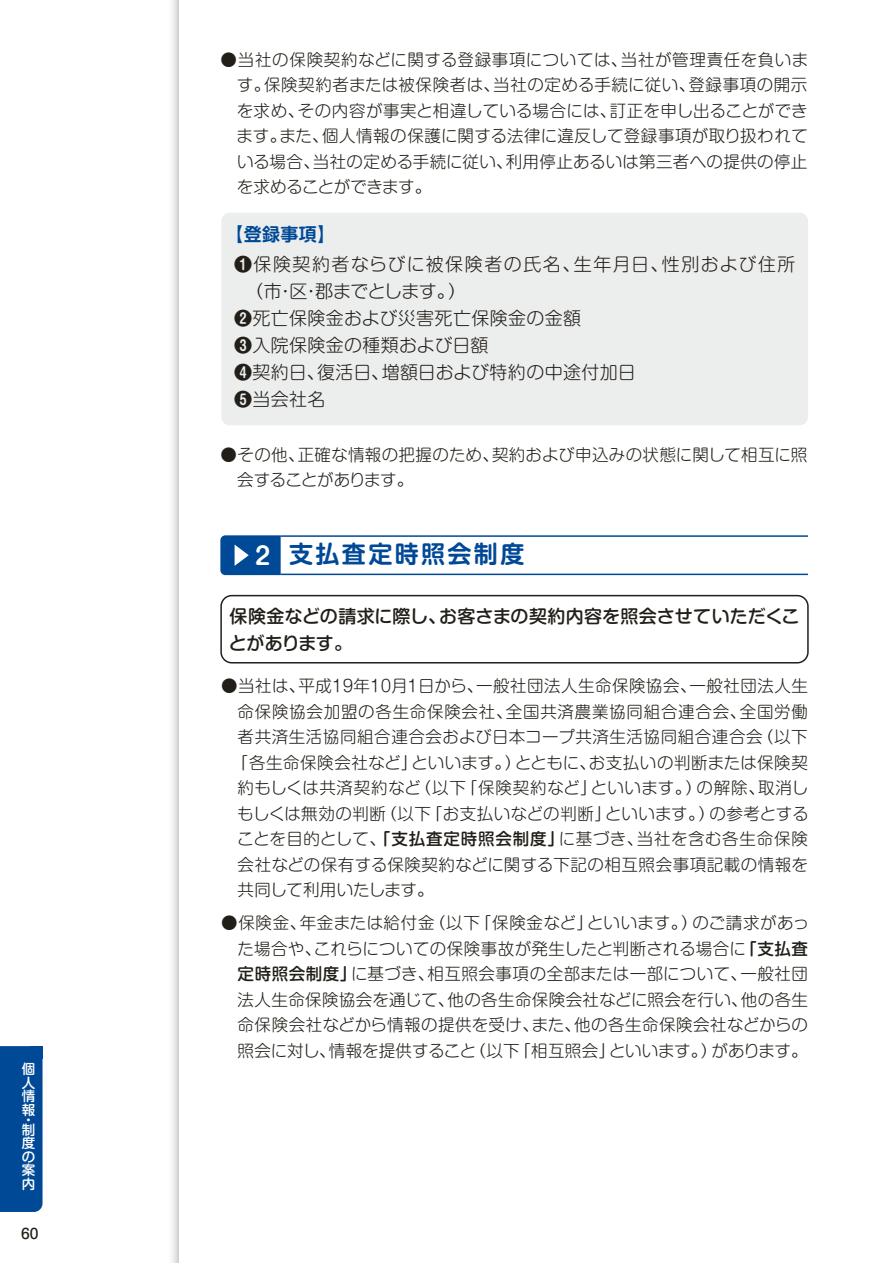
<style>
.page{position:relative;width:893px;height:1263px;background:#fff}
.page>*{position:absolute;margin:0;border:0;box-sizing:border-box;transform-origin:0 0}
.t1{font:24px "Shin M Go Pro De Bold 90 pv RKSJ H";letter-spacing:.1em;color:#004997}
.t2{font:18px "Shin M Go Pro Light 90 pv RKSJ H";letter-spacing:.02em;color:#221f19}
.t3{font:18px/27px "Shin M Go Pro Medium 90 pv RKSJ H";letter-spacing:.005em;color:#221f19}
.t4{font:18px "Shin M Go Pro Light 90 pv RKSJ H";letter-spacing:.085em;color:#221f19}
.t5{font:18px "Shin M Go Pro Light 90 pv RKSJ H";letter-spacing:-.035em;color:#221f19}
.t6{font:18px "Shin M Go Pro De Bold 90 pv RKSJ H";color:#004997}
.t7{font:16.5px/25.5px "Shin M Go Pro Light 90 pv RKSJ H";letter-spacing:.025em;color:#221f19;text-align:justify}
.t8{font:16.5px "Shin M Go Pro Light 90 pv RKSJ H";letter-spacing:.045em;color:#221f19}
.t9{font:16.5px "Shin M Go Pro Light 90 pv RKSJ H";letter-spacing:-.01em;color:#221f19}
.t10{font:13.8px "Shin M Go Pro Medium 90 pv RKSJ H";color:#221f19}
.t11{font:13.5px/13.6px "Shin M Go Pro Medium 90 pv RKSJ H";color:#fff;text-align:justify}
.s1{font-family:"Shin M Go Pro De Bold 90 pv RKSJ H"}
.s2{color:#fff}
.s3{font-family:"Shin M Go Pro Medium 90 pv RKSJ H"}
</style>
<div class="page">
<svg style="left:172px;top:0;width:7px;height:1263px;background:#e1e2e2"></svg>
<div style="left:221px;top:213px;width:587px;height:212px;background:#eceded;border-radius:9px"></div>
<div style="left:220px;top:595px;width:589px;height:68px;border:2px solid #221f19;border-radius:11px"></div>
<hr style="left:281px;top:535px;width:527px;height:2px;background:#004997">
<hr style="left:281px;top:574px;width:527px;height:1px;background:#004997">
<svg style="left:220px;top:535px;width:62px;height:41px;background:#1e5ea3"></svg>
<div style="left:0;top:1046px;width:43px;height:166px;background:#004997"></div>
<div style="left:30px;top:1046px;width:13px;height:13px;background:#004997"></div>
<p class="t11" style="left:22px;top:1064px;width:15px">個人情報</p>
<p class="t11" style="left:22px;top:1116px;width:14px;line-height:10.1px">・制</p>
<p class="t11" style="left:22px;top:1138px;width:15px">度の案内</p>
<p class="t10" style="left:21px;top:1228px;width:19px">60</p>
<p class="t7" style="left:237px;top:49px;width:573px;text-indent:-16px">●当社の保険契約などに関する登録事項については、当社が管理責任を負います。保険契約者または被保険者は、当社の定める手続に従い、登録事項の開示を求め、その内容が事実と相違している場合には、訂正を申し出ることができます。また、個人情報の保護に関する法律に違反して登録事項が取り扱われている場合、当社の定める手続に従い、利用停止あるいは第三者への提供の停止を求めることができます。</p>
<p class="t6" style="left:225px;top:228px;width:112px">【登録事項】</p>
<p class="t4" style="left:234px;top:258px;width:563px"><span class="s1">❶</span>保険契約者ならびに被保険者の氏名、生年月日、性別および住所</p>
<p class="t5" style="left:245px;top:285px;width:222px">（市・区・郡までとします。）</p>
<p class="t2" style="left:234px;top:312px;width:349px"><span class="s1">❷</span>死亡保険金および災害死亡保険金の金額</p>
<p class="t2" style="left:234px;top:339px;width:256px"><span class="s1">❸</span>入院保険金の種類および日額</p>
<p class="t2" style="left:234px;top:366px;width:403px"><span class="s1">❹</span>契約日、復活日、増額日および特約の中途付加日</p>
<p class="t2" style="left:234px;top:393px;width:93px"><span class="s1">❺</span>当会社名</p>
<p class="t7" style="left:237px;top:444px;width:572px;text-indent:-17px">●その他、正確な情報の把握のため、契約および申込みの状態に関して相互に照会することがあります。　　　　</p>
<h1 class="t1" style="left:255px;top:545px;width:271px"><span class="s2">2</span> 支払査定時照会制度</h1>
<p class="t3" style="left:229px;top:605px;width:572px">保険金などの請求に際し、お客さまの契約内容を照会させていただくことがあります。</p>
<p class="t7" style="left:221px;top:676px;width:588px">●当社は、平成１９年１０月１日から、一般社団法人生命保険協会、一般社団法人生</p>
<p class="t8" style="left:238px;top:705px;width:572px">命保険協会加盟の各生命保険会社、全国共済農業協同組合連合会、全国労働</p>
<p class="t7" style="left:238px;top:727px;width:572px">者共済生活協同組合連合会および日本コープ共済生活協同組合連合会（以下</p>
<p class="t7" style="left:232px;top:752px;width:577px">「各生命保険会社など」といいます。）とともに、お支払いの判断または保険契</p>
<p class="t8" style="left:238px;top:782px;width:572px">約もしくは共済契約など（以下「保険契約など」といいます。）の解除、取消し</p>
<p class="t7" style="left:237px;top:803px;width:573px">もしくは無効の判断（以下「お支払いなどの判断」といいます。）の参考とする</p>
<p class="t7" style="left:237px;top:829px;width:572px">ことを目的として、<span class="s3">「支払査定時照会制度」</span>に基づき、当社を含む各生命保険</p>
<p class="t7" style="left:238px;top:854px;width:572px">会社などの保有する保険契約などに関する下記の相互照会事項記載の情報を</p>
<p class="t9" style="left:238px;top:884px;width:198px">共同して利用いたします。</p>
<p class="t7" style="left:237px;top:913px;width:573px;text-indent:-16px">●保険金、年金または給付金（以下「保険金など」といいます。）のご請求があった場合や、これらについての保険事故が発生したと判断される場合に<span class="s3">「支払査定時照会制度」</span>に基づき、相互照会事項の全部または一部について、一般社団法人生命保険協会を通じて、他の各生命保険会社などに照会を行い、他の各生命保険会社などから情報の提供を受け、また、他の各生命保険会社などからの照会に対し、情報を提供すること（以下「相互照会」といいます。）があります。</p>
</div>
